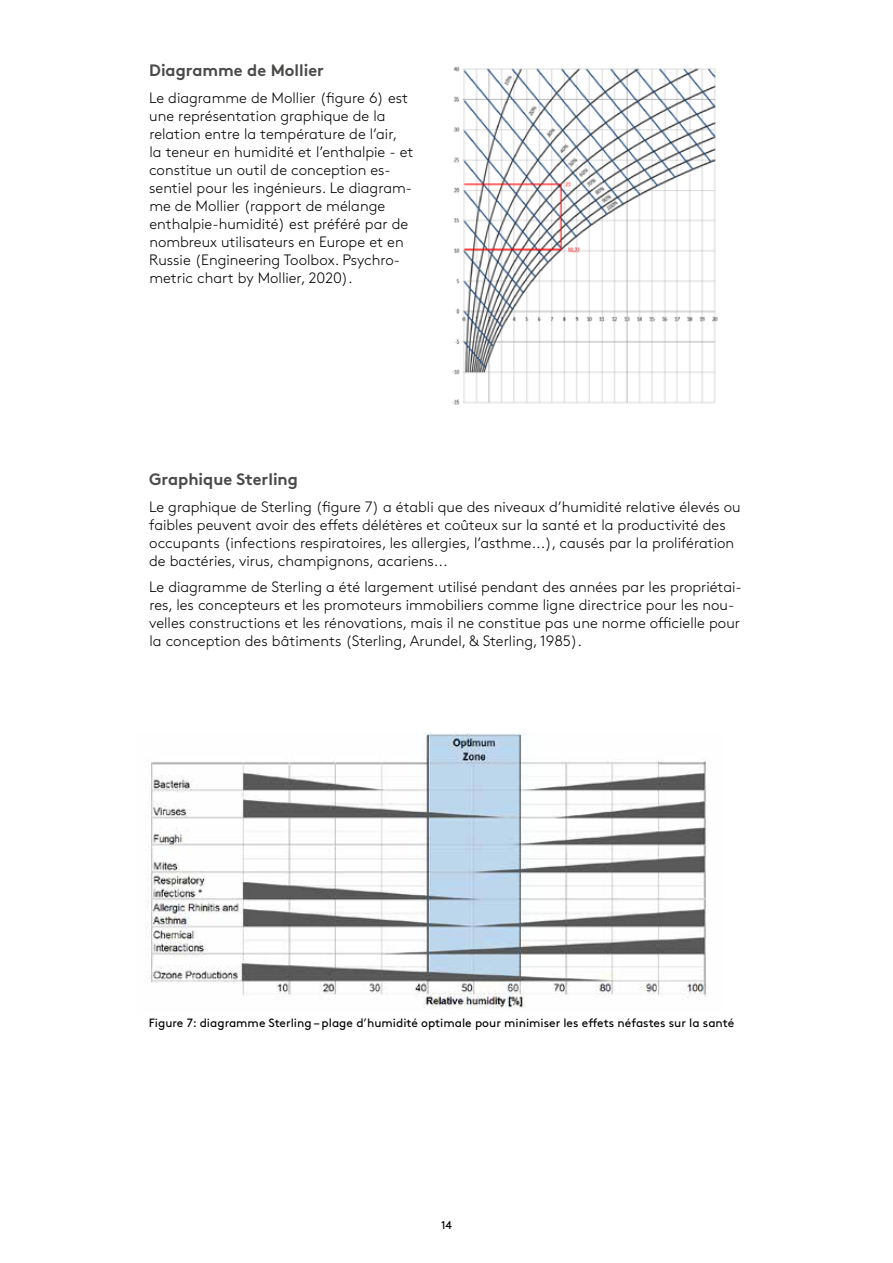
<style>
.page{position:relative;width:893px;height:1263px;background:#fff}
.page>*{position:absolute;margin:0;border:0;box-sizing:border-box;transform-origin:0 0}
.t1{font:700 16.5px "Swegon Brown";color:#4a4a49}
.t2{font:300 15px/18px "Swegon Brown";color:#000}
.t3{font:12px "Swegon Brown";color:#000}
.t4{font:11.25px "Swegon Brown";color:#000}
</style>
<div class="page">
<img style="left:452px;top:66px;width:266px;height:339px">
<img style="left:146px;top:732px;width:562px;height:277px">
<p class="t1" style="left:149px;top:57px;width:176px">Diagramme de Mollier</p>
<p class="t2" style="left:149px;top:87px;width:266px">Le diagramme de Mollier (figure 6) est une représentation graphique de la relation entre la température de l’air,<br>la teneur en humidité et l’enthalpie - et constitue un outil de conception es&shy;sentiel pour les ingénieurs. Le diagram&shy;me de Mollier (rapport de mélange enthalpie-humidité) est préféré par de nombreux utilisateurs en Europe et en Russie (Engineering Toolbox. Psychro&shy;metric chart by Mollier, 2020).</p>
<p class="t1" style="left:149px;top:466px;width:150px">Graphique Sterling</p>
<p class="t2" style="left:149px;top:496px;width:593px">Le graphique de Sterling (figure 7) a établi que des niveaux d’humidité relative élevés ou faibles peuvent avoir des effets délétères et coûteux sur la santé et la productivité des occupants (infections respiratoires, les allergies, l’asthme...), causés par la prolifération de bactéries, virus, champignons, acariens...</p>
<p class="t2" style="left:149px;top:577px;width:594px">Le diagramme de Sterling a été largement utilisé pendant des années par les propriétai&shy;res, les concepteurs et les promoteurs immobiliers comme ligne directrice pour les nou&shy;velles constructions et les rénovations, mais il ne constitue pas une norme officielle pour la conception des bâtiments (Sterling, Arundel, &amp; Sterling, 1985).</p>
<p class="t3" style="left:149px;top:1014px;width:587px">Figure 7: diagramme Sterling – plage d’humidité optimale pour minimiser les effets néfastes sur la santé</p>
<p class="t4" style="left:441px;top:1216px;width:12px">14</p>
</div>
